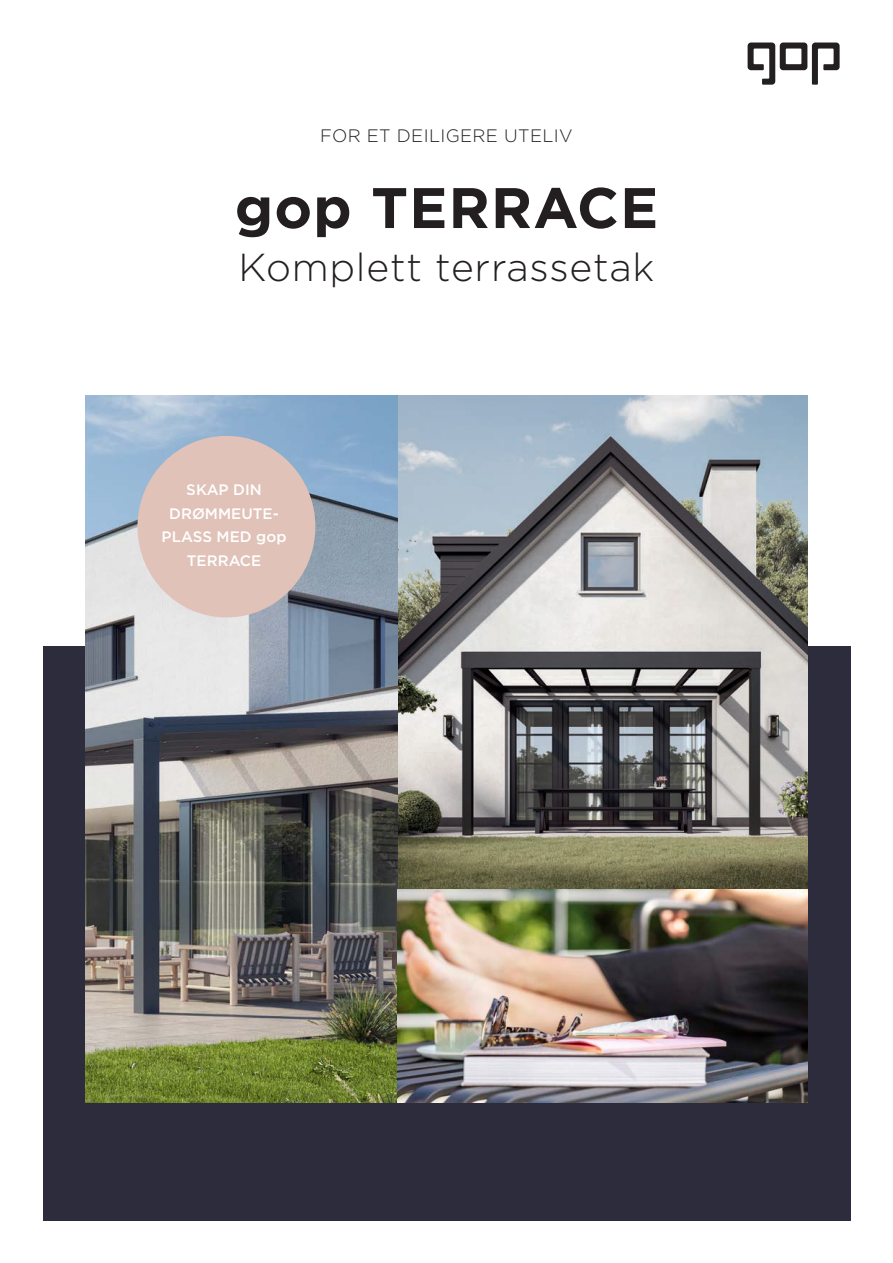
<style>
.page{position:relative;width:893px;height:1263px;background:#fff}
.page>*{position:absolute;margin:0;border:0;box-sizing:border-box;transform-origin:0 0}
.t1{font:700 57px "Gotham";letter-spacing:.02em;color:#231f20}
.t2{font:300 39px "Gotham";letter-spacing:.02em;color:#231f20}
.t3{font:300 18px "Gotham";letter-spacing:.02em;color:#231f20}
.t4{font:500 15.15px/23.9px "Gotham";color:#fff;text-align:center}
</style>
<div class="page">
<div style="left:43px;top:646px;width:807px;height:574px;background:#2d2c3c"></div>
<svg style="left:748px;top:43px;width:92px;height:42px"></svg>
<img style="left:398px;top:395px;width:410px;height:495px">
<img style="left:85px;top:395px;width:313px;height:707px">
<img style="left:398px;top:890px;width:410px;height:212px">
<div style="left:137px;top:436px;width:178px;height:181px;background:#e0c2b9;border-radius:50%"></div>
<p class="t3" style="left:320px;top:124px;width:254px">FOR ET DEILIGERE UTELIV</p>
<p class="t1" style="left:235px;top:170px;width:425px">gop TERRACE</p>
<p class="t2" style="left:238px;top:242px;width:417px">Komplett terrassetak</p>
<p class="t4" style="left:186px;top:477px;width:77px">SKAP DIN</p>
<p class="t4" style="left:162px;top:501px;width:126px">DRØMMEUTE-<br>PLASS MED gop<br>TERRACE</p>
</div>
